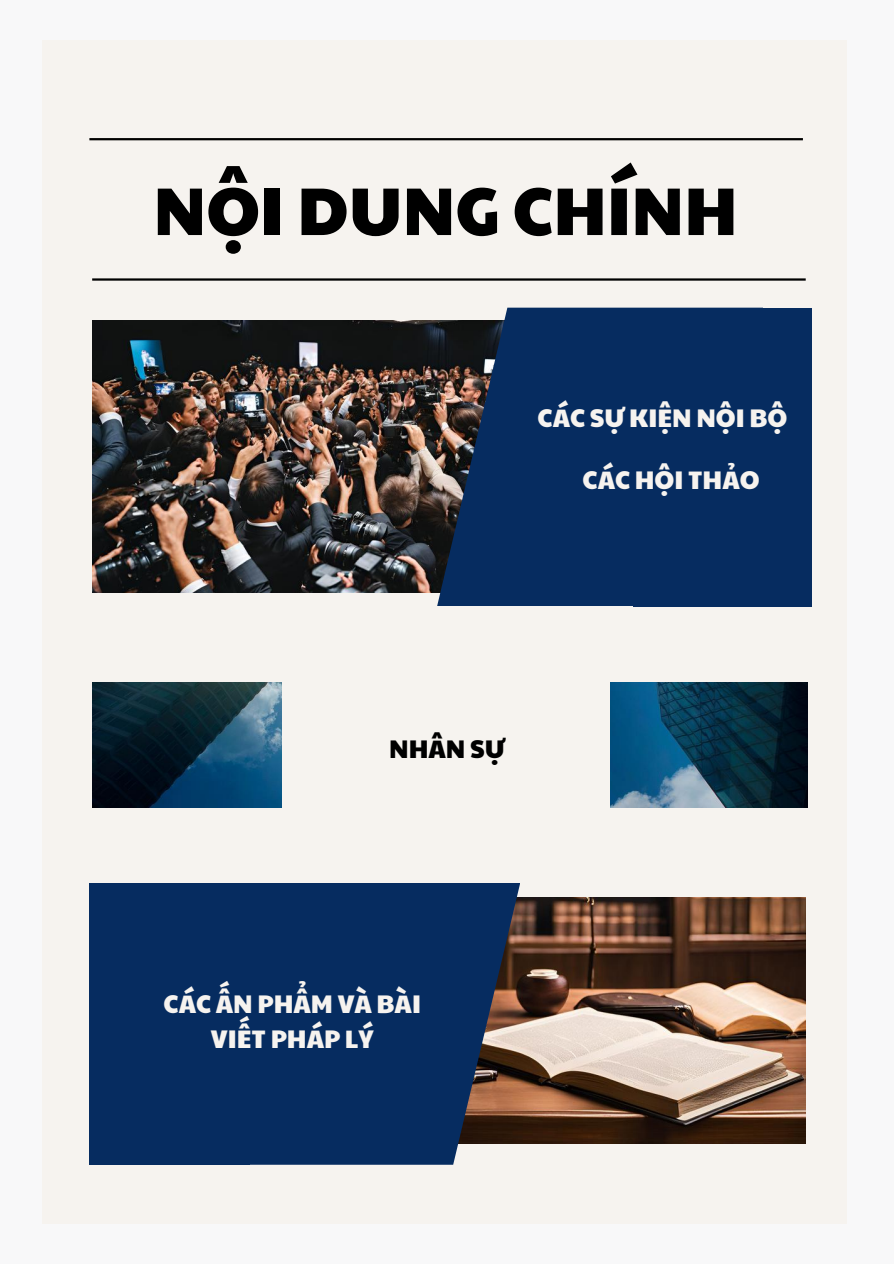
<style>
.page{position:relative;width:894px;height:1264px;background:#fff}
.page>*{position:absolute;margin:0;border:0;box-sizing:border-box;transform-origin:0 0}
.t1{font:67.5px "Paytone One";color:#000}
.t2{font:24.9px/34.8px "Paytone One";color:#f6f3ef;text-align:center}
.t3{font:24.9px "Paytone One";color:#000}
</style>
<div class="page">
<div style="left:0;top:0;width:893px;height:1263px;background:#f8f8f9"></div>
<div style="left:42px;top:41px;width:804px;height:1182px;background:#f6f3ef"></div>
<img style="left:92px;top:320px;width:345px;height:273px">
<img style="left:92px;top:683px;width:714px;height:124px">
<svg style="left:437px;top:308px;width:195px;height:298px;background:#14325b"></svg>
<hr style="left:89px;top:138px;width:713px;height:2px;background:#000">
<hr style="left:92px;top:278px;width:713px;height:3px;background:#000">
<img style="left:519px;top:897px;width:286px;height:246px">
<svg style="left:250px;top:883px;width:269px;height:281px;background:#14325e"></svg>
<div style="left:89px;top:883px;width:161px;height:281px;background:#062c60"></div>
<div style="left:632px;top:308px;width:179px;height:298px;background:#062c60"></div>
<div style="left:282px;top:641px;width:327px;height:193px;background:#f6f3ef"></div>
<h1 class="t1" style="left:153px;top:160px;width:585px">NỘI DUNG CHÍNH</h1>
<p class="t2" style="left:537px;top:399px;width:251px">CÁC SỰ KIỆN NỘI BỘ</p>
<p class="t2" style="left:582px;top:461px;width:179px">CÁC HỘI THẢO</p>
<p class="t3" style="left:389px;top:730px;width:117px">NHÂN SỰ</p>
<p class="t2" style="left:163px;top:984px;width:259px">CÁC ẤN PHẨM VÀ BÀI<br>VIẾT PHÁP LÝ</p>
</div>
